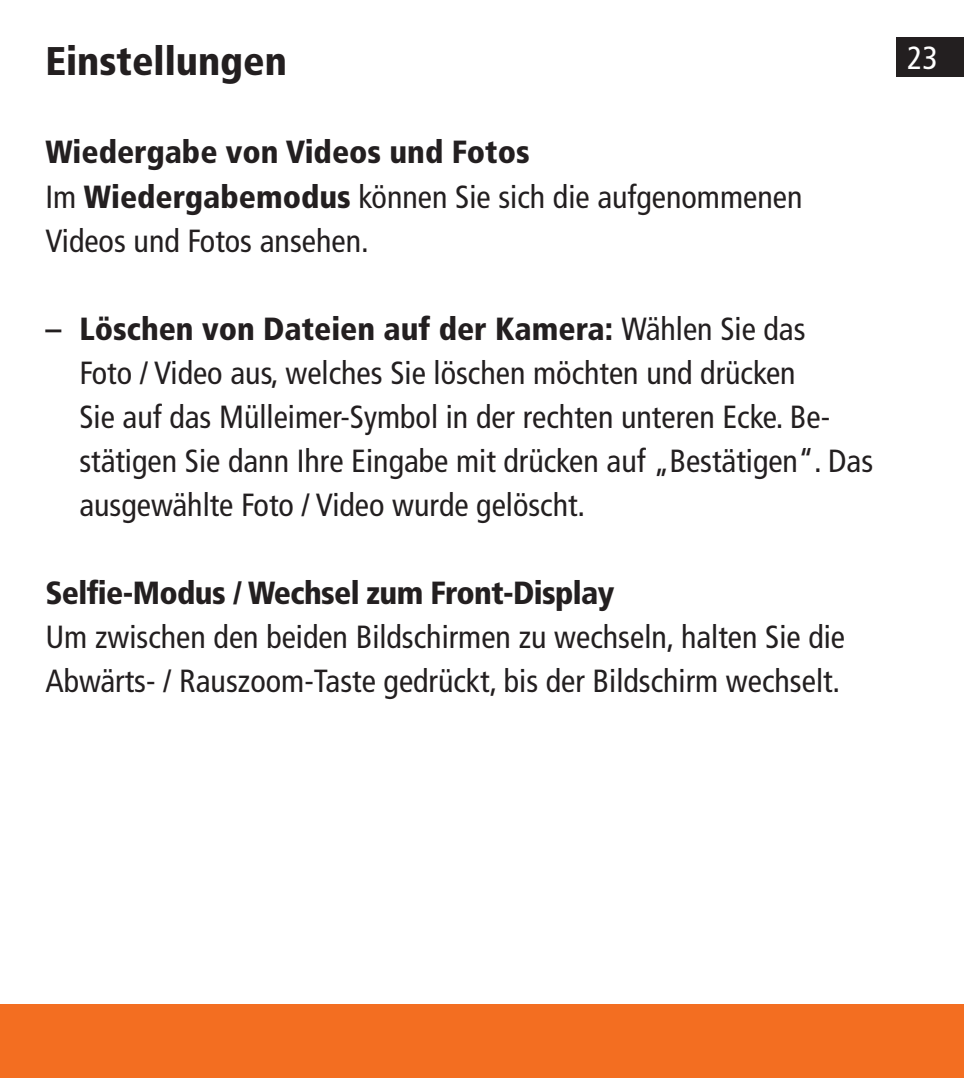
<style>
.page{position:relative;width:964px;height:1078px;background:#fff}
.page>*{position:absolute;margin:0;border:0;box-sizing:border-box;transform-origin:0 0}
.t1{font:900 condensed 40px "Frutiger LT Pro";color:#231f20}
.t2{font:condensed 32px/44px "Frutiger LT Pro";color:#231f20}
.t3{font:900 condensed 32px "Frutiger LT Pro";letter-spacing:-.02em;color:#231f20}
.t4{font:900 condensed 32px "Frutiger LT Pro";color:#231f20}
.t5{font:condensed 32px "Frutiger LT Pro";color:#fff}
.s1{font-weight:900}
.s2{font-weight:700}
</style>
<div class="page">
<div style="left:896px;top:38px;width:68px;height:39px;background:#231f20"></div>
<div style="left:0;top:1003px;width:964px;height:74px;background:#f36e21"></div>
<p class="t1" style="left:45px;top:37px;width:243px">Einstellungen</p>
<p class="t5" style="left:907px;top:40px;width:32px">23</p>
<p class="t4" style="left:45px;top:133px;width:486px">Wiedergabe von Videos und Fotos</p>
<p class="t2" style="left:45px;top:174px;width:758px">Im <span class="s1">Wiedergabemodus</span> können Sie sich die aufgenommenen<br>Videos und Fotos ansehen.</p>
<p class="t2" style="left:79px;top:306px;width:795px;text-indent:-34px"><span class="s2">–</span> <span class="s1">Löschen von Dateien auf der Kamera:</span> Wählen Sie das<br>Foto / Video aus, welches Sie löschen möchten und drücken<br>Sie auf das Mülleimer-Symbol in der rechten unteren Ecke. Be&shy;stätigen Sie dann Ihre Eingabe mit drücken auf „Bestätigen“. Das ausgewählte Foto / Video wurde gelöscht.</p>
<p class="t3" style="left:45px;top:573px;width:570px">Selfie-Modus / Wechsel zum Front-Display</p>
<p class="t2" style="left:45px;top:614px;width:801px">Um zwischen den beiden Bildschirmen zu wechseln, halten Sie die<br>Abwärts- / Rauszoom-Taste gedrückt, bis der Bildschirm wechselt.</p>
</div>
